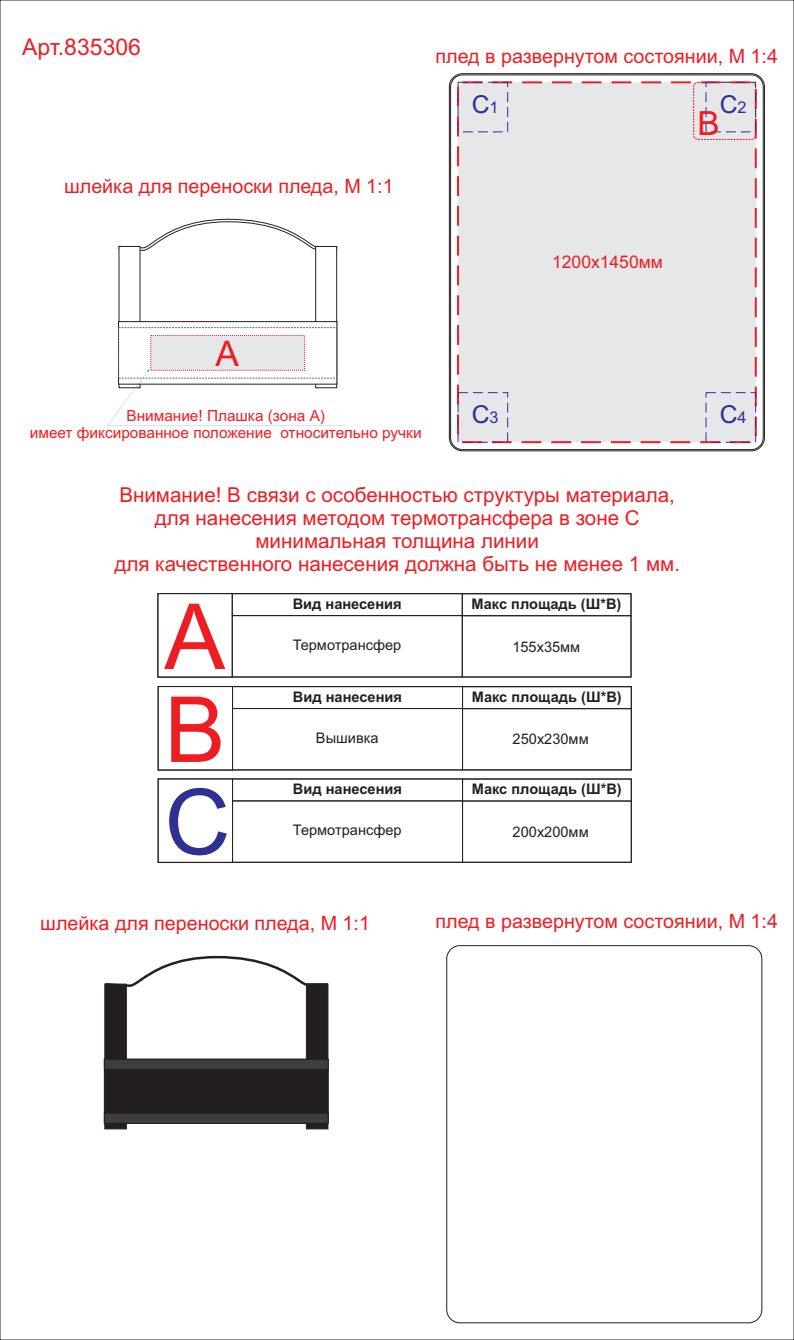
<style>
.page{position:relative;width:794px;height:1340px;background:#fff}
.page>*{position:absolute;margin:0;border:0;box-sizing:border-box;transform-origin:0 0}
.t1{font:91.17px "Arial";color:#ee1d23}
.t2{font:91.17px "Arial";color:#2e3092}
.t3{font:35.28px "Arial";color:#ee1d23}
.t4{font:33.32px "Arial";color:#ee1d23}
.t5{font:24.75px "Arial";color:#2e3092}
.t6{font:23px "Arial";color:#ee1d23}
.t7{font:20.58px/23px "Arial";color:#ee1d23;text-align:center}
.t8{font:19.7px "Arial";color:#ee1d23}
.t9{font:17.5px "Arial";color:#ee1d23}
.t10{font:15.36px/17.1px "Arial";color:#ee1d23;text-align:center}
.t11{font:700 14.6px "Arial";color:#231f20}
.t12{font:14.6px "Arial";color:#231f20}
.s1{font-size:16.24px}
</style>
<div class="page">
<div style="left:446px;top:945px;width:316px;height:377px;background:#fff;border:1px solid #231f20;border-radius:13px"></div>
<svg style="left:104px;top:955px;width:224px;height:174px"></svg>
<svg style="left:108px;top:219px;width:230px;height:206px"></svg>
<div style="left:232px;top:686px;width:231px;height:22px;border:1px solid #231f20"></div>
<div style="left:232px;top:778px;width:231px;height:23px;border:1px solid #231f20"></div>
<div style="left:232px;top:593px;width:230px;height:23px;border:1px solid #231f20"></div>
<div style="left:232px;top:708px;width:231px;height:62px;border:1px solid #231f20"></div>
<div style="left:232px;top:800px;width:231px;height:62px;border:1px solid #231f20"></div>
<div style="left:232px;top:615px;width:230px;height:62px;border:1px solid #231f20"></div>
<div style="left:462px;top:686px;width:169px;height:23px;border:1px solid #231f20"></div>
<div style="left:462px;top:779px;width:169px;height:22px;border:1px solid #231f20"></div>
<div style="left:462px;top:593px;width:169px;height:23px;border:1px solid #231f20"></div>
<div style="left:462px;top:708px;width:169px;height:62px;border:1px solid #231f20"></div>
<div style="left:462px;top:800px;width:169px;height:62px;border:1px solid #231f20"></div>
<div style="left:462px;top:615px;width:169px;height:62px;border:1px solid #231f20"></div>
<div style="left:158px;top:686px;width:75px;height:84px;border:1px solid #231f20"></div>
<div style="left:158px;top:778px;width:75px;height:84px;border:1px solid #231f20"></div>
<div style="left:449px;top:74px;width:315px;height:377px;background:#fff;border:1px solid #231f20;border-radius:13px"></div>
<div style="left:450px;top:75px;width:313px;height:375px;border:1px solid #231f20;border-radius:12px"></div>
<div style="left:457px;top:81px;width:299px;height:362px;background:#e6e7e9;border:2px dashed #ee1d23;border-radius:5px"></div>
<div style="left:693px;top:82px;width:63px;height:57px;border:1px dashed #ee1d23;border-radius:4px"></div>
<div style="left:457px;top:82px;width:51px;height:50px;border:1px dashed #2e3092"></div>
<div style="left:457px;top:392px;width:51px;height:51px;border:1px dashed #2e3092"></div>
<div style="left:705px;top:82px;width:51px;height:50px;border:1px dashed #2e3092"></div>
<div style="left:705px;top:392px;width:51px;height:51px;border:1px dashed #2e3092"></div>
<p class="t6" style="left:22px;top:38px;width:120px">Арт.835306</p>
<p class="t8" style="left:64px;top:179px;width:331px">шлейка для переноски пледа, М 1:1</p>
<p class="t8" style="left:435px;top:49px;width:344px">плед в развернутом состоянии, М 1:4</p>
<p class="t5" style="left:472px;top:95px;width:28px">С<span class="s1">1</span></p>
<p class="t5" style="left:719px;top:95px;width:28px">С<span class="s1">2</span></p>
<h3 class="t4" style="left:697px;top:110px;width:24px">В</h3>
<p class="t9" style="left:552px;top:256px;width:112px">1200х1450мм</p>
<h2 class="t3" style="left:215px;top:340px;width:25px">А</h2>
<p class="t10" style="left:30px;top:408px;width:393px">Внимание! Плашка (зона А)<br>имеет фиксированное положение относительно ручки</p>
<p class="t5" style="left:472px;top:405px;width:28px">С<span class="s1">3</span></p>
<p class="t5" style="left:719px;top:405px;width:28px">С<span class="s1">4</span></p>
<p class="t7" style="left:114px;top:485px;width:567px">Внимание! В связи с особенностью структуры материала, для нанесения методом термотрансфера в зоне С минимальная толщина линии<br>для качественного нанесения должна быть не менее 1 мм.</p>
<h1 class="t1" style="left:164px;top:602px;width:62px">А</h1>
<p class="t11" style="left:293px;top:598px;width:110px">Вид нанесения</p>
<p class="t12" style="left:293px;top:639px;width:110px">Термотрансфер</p>
<p class="t11" style="left:471px;top:598px;width:151px">Макс площадь (Ш*В)</p>
<p class="t12" style="left:512px;top:641px;width:69px">155х35мм</p>
<h1 class="t1" style="left:165px;top:695px;width:62px">В</h1>
<h1 class="t2" style="left:165px;top:788px;width:67px">С</h1>
<p class="t11" style="left:293px;top:691px;width:110px">Вид нанесения</p>
<p class="t12" style="left:316px;top:732px;width:64px">Вышивка</p>
<p class="t11" style="left:293px;top:783px;width:110px">Вид нанесения</p>
<p class="t12" style="left:293px;top:824px;width:110px">Термотрансфер</p>
<p class="t11" style="left:472px;top:691px;width:151px">Макс площадь (Ш*В)</p>
<p class="t12" style="left:512px;top:733px;width:78px">250х230мм</p>
<p class="t11" style="left:472px;top:783px;width:151px">Макс площадь (Ш*В)</p>
<p class="t12" style="left:512px;top:826px;width:78px">200х200мм</p>
<p class="t8" style="left:40px;top:915px;width:331px">шлейка для переноски пледа, М 1:1</p>
<p class="t8" style="left:435px;top:913px;width:344px">плед в развернутом состоянии, М 1:4</p>
</div>
